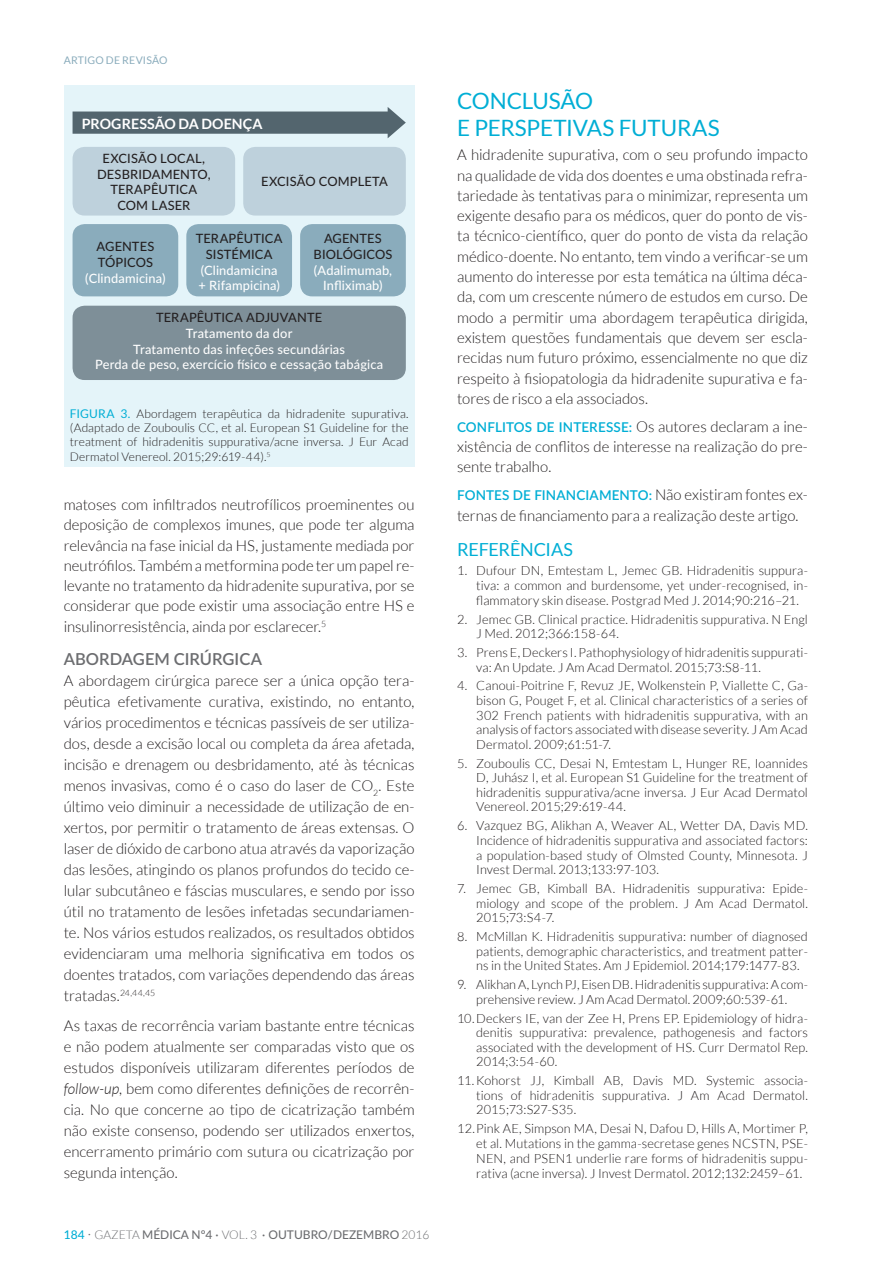
<style>
.page{position:relative;width:893px;height:1263px;background:#fff}
.page>*{position:absolute;margin:0;border:0;box-sizing:border-box;transform-origin:0 0}
.t1{font:22.5px/27px "Lato";letter-spacing:-.01em;color:#00aed5}
.t2{font:18px "Lato";letter-spacing:-.015em;color:#00aed5}
.t3{font:600 16.5px "Lato";color:#6c6d70}
.t4{font:300 15px/21px "Lato";letter-spacing:-.005em;color:#231f20;text-align:justify}
.t5{font:700 14.25px "Lato";letter-spacing:.005em;color:#fff}
.t6{font:600 13.5px "Lato";letter-spacing:.005em;color:#00aed5}
.t7{font:500 12.9px/15.6px "Lato";letter-spacing:.01em;color:#fff;text-align:center}
.t8{font:500 12.9px/15.6px "Lato";letter-spacing:.01em;color:#231f20;text-align:center}
.t9{font:300 12.75px/14.5px "Lato";color:#231f20;text-align:justify}
.t10{font:300 12px/14.4px "Lato";letter-spacing:.005em;color:#231f20;text-align:justify}
.t11{font:500 12px "Lato";color:#6c6d70}
.t12{font:10.5px "Lato";letter-spacing:.015em;color:#8aacbc}
.s1{font-weight:400;color:#00aed5}
.s2{font-style:italic}
.s3{color:#00aed5}
.s4{font-weight:300;font-size:15px}
.s5{font-weight:300}
.s6{font-weight:600;font-size:13.5px;color:#00aed5}
.s7{font-weight:300;font-size:15px;color:#231f20}
</style>
<div class="page">
<div style="left:64px;top:85px;width:351px;height:317px;background:#e4f4f9"></div>
<div style="left:64px;top:402px;width:351px;height:65px;background:#e4f4f9"></div>
<svg style="left:73px;top:107px;width:333px;height:31px"></svg>
<div style="left:73px;top:147px;width:162px;height:69px;background:#bed1dc;border-radius:12px"></div>
<div style="left:73px;top:306px;width:333px;height:74px;background:#7e8f98;border-radius:12px"></div>
<div style="left:73px;top:224px;width:105px;height:72px;background:#8aacbc;border-radius:12px"></div>
<div style="left:243px;top:147px;width:163px;height:69px;background:#bed1dc;border-radius:12px"></div>
<div style="left:186px;top:224px;width:106px;height:72px;background:#8aacbc;border-radius:12px"></div>
<div style="left:300px;top:224px;width:106px;height:72px;background:#8aacbc;border-radius:12px"></div>
<p class="t12" style="left:64px;top:54px;width:105px">ARTIGO DE REVISÃO</p>
<p class="t5" style="left:82px;top:115px;width:182px">PROGRESSÃO DA DOENÇA</p>
<p class="t8" style="left:97px;top:150px;width:115px">EXCISÃO LOCAL,<br>DESBRIDAMENTO,<br>TERAPÊUTICA<br>COM LASER</p>
<p class="t8" style="left:96px;top:238px;width:59px;text-align:left">AGENTES<br>TÓPICOS</p>
<p class="t7" style="left:85px;top:270px;width:82px">(Clindamicina)</p>
<p class="t8" style="left:261px;top:173px;width:128px">EXCISÃO COMPLETA</p>
<p class="t8" style="left:196px;top:230px;width:88px">TERAPÊUTICA<br>SISTÉMICA</p>
<p class="t7" style="left:199px;top:262px;width:83px;text-align:left">(Clindamicina + Rifampicina)</p>
<p class="t8" style="left:314px;top:230px;width:80px">AGENTES<br>BIOLÓGICOS</p>
<p class="t7" style="left:314px;top:262px;width:80px">(Adalimumab,<br>Infliximab)</p>
<p class="t8" style="left:156px;top:309px;width:167px">TERAPÊUTICA ADJUVANTE</p>
<p class="t7" style="left:95px;top:325px;width:290px">Tratamento da dor<br>Tratamento das infeções secundárias<br>Perda de peso, exercício físico e cessação tabágica</p>
<p class="t10" style="left:70px;top:406px;width:340px"><span class="s1">FIGURA 3.</span> Abordagem terapêutica da hidradenite supurativa. (Adaptado de Zouboulis CC, et al. European S1 Guideline for the treatment of hidradenitis suppurativa/acne inversa. J Eur Acad Dermatol Venereol. 2015;29:619-44).<sup>5</sup></p>
<p class="t4" style="left:64px;top:495px;width:352px;line-height:20.2px">matoses com infiltrados neutrofílicos proeminentes ou deposição de complexos imunes, que pode ter alguma relevância na fase inicial da HS, justamente mediada por neutrófilos. Também a metformina pode ter um papel re&shy;levante no tratamento da hidradenite supurativa, por se considerar que pode existir uma associação entre HS e insulinorresistência, ainda por esclarecer.<sup>5</sup></p>
<p class="t3" style="left:64px;top:647px;width:200px">ABORDAGEM CIRÚRGICA</p>
<p class="t4" style="left:64px;top:670px;width:352px">A abordagem cirúrgica parece ser a única opção tera&shy;pêutica efetivamente curativa, existindo, no entanto, vários procedimentos e técnicas passíveis de ser utiliza&shy;dos, desde a excisão local ou completa da área afetada, incisão e drenagem ou desbridamento, até às técnicas menos invasivas, como é o caso do laser de CO<sub>2</sub>. Este último veio diminuir a necessidade de utilização de en&shy;xertos, por permitir o tratamento de áreas extensas. O laser de dióxido de carbono atua através da vaporização das lesões, atingindo os planos profundos do tecido ce&shy;lular subcutâneo e fáscias musculares, e sendo por isso útil no tratamento de lesões infetadas secundariamen&shy;te. Nos vários estudos realizados, os resultados obtidos evidenciaram uma melhoria significativa em todos os doentes tratados, com variações dependendo das áreas tratadas.<sup>24,44,45</sup></p>
<p class="t4" style="left:64px;top:1015px;width:352px">As taxas de recorrência variam bastante entre técnicas e não podem atualmente ser comparadas visto que os estudos disponíveis utilizaram diferentes períodos de <span class="s2">follow-up</span>, bem como diferentes definições de recorrên&shy;cia. No que concerne ao tipo de cicatrização também não existe consenso, podendo ser utilizados enxertos, encerramento primário com sutura ou cicatrização por segunda intenção.</p>
<p class="t11" style="left:64px;top:1226px;width:367px"><span class="s3">184</span> <span class="s4">·</span> <span class="s5">GAZETA</span> MÉDICA Nº4 · <span class="s5">VOL. 3</span> · OUTUBRO/DEZEMBRO <span class="s5">2016</span></p>
<h1 class="t1" style="left:457px;top:87px;width:264px">CONCLUSÃO<br>E PERSPETIVAS FUTURAS</h1>
<p class="t4" style="left:457px;top:145px;width:352px;line-height:20.2px">A hidradenite supurativa, com o seu profundo impacto na qualidade de vida dos doentes e uma obstinada refra&shy;tariedade às tentativas para o minimizar, representa um exigente desafio para os médicos, quer do ponto de vis&shy;ta técnico-científico, quer do ponto de vista da relação médico-doente. No entanto, tem vindo a verificar-se um aumento do interesse por esta temática na última déca&shy;da, com um crescente número de estudos em curso. De modo a permitir uma abordagem terapêutica dirigida, existem questões fundamentais que devem ser escla&shy;recidas num futuro próximo, essencialmente no que diz respeito à fisiopatologia da hidradenite supurativa e fa&shy;tores de risco a ela associados.</p>
<p class="t4" style="left:457px;top:416px;width:352px;line-height:20.2px"><span class="s6">CONFLITOS DE INTERESSE:</span> Os autores declaram a ine&shy;xistência de conflitos de interesse na realização do pre&shy;sente trabalho.</p>
<p class="t6" style="left:457px;top:486px;width:352px">FONTES DE FINANCIAMENTO: <span class="s7">Não existiram fontes ex-</span></p>
<p class="t4" style="left:457px;top:505px;width:343px">ternas de financiamento para a realização deste artigo.</p>
<p class="t2" style="left:457px;top:540px;width:117px">REFERÊNCIAS</p>
<p class="t9" style="left:476px;top:564px;width:333px;text-indent:-19px">1. Dufour DN, Emtestam L, Jemec GB. Hidradenitis suppura&shy;tiva: a common and burdensome, yet under-recognised, in&shy;flammatory skin disease. Postgrad Med J. 2014;90:216–21.</p>
<p class="t9" style="left:476px;top:612px;width:333px;text-indent:-19px">2. Jemec GB. Clinical practice. Hidradenitis suppurativa. N Engl<br>J Med. 2012;366:158-64.</p>
<p class="t9" style="left:476px;top:645px;width:333px;text-indent:-19px">3. Prens E, Deckers I. Pathophysiology of hidradenitis suppurati&shy;va: An Update. J Am Acad Dermatol. 2015;73:S8-11.</p>
<p class="t9" style="left:476px;top:679px;width:333px;text-indent:-19px">4. Canoui-Poitrine F, Revuz JE, Wolkenstein P, Viallette C, Ga&shy;bison G, Pouget F, et al. Clinical characteristics of a series of 302 French patients with hidradenitis suppurativa, with an analysis of factors associated with disease severity. J Am Acad Dermatol. 2009;61:51-7.</p>
<p class="t9" style="left:476px;top:756px;width:333px;text-indent:-19px">5. Zouboulis CC, Desai N, Emtestam L, Hunger RE, Ioannides D, Juhász I, et al. European S1 Guideline for the treatment of hidradenitis suppurativa/acne inversa. J Eur Acad Dermatol Venereol. 2015;29:619-44.</p>
<p class="t9" style="left:476px;top:818px;width:333px;text-indent:-19px">6. Vazquez BG, Alikhan A, Weaver AL, Wetter DA, Davis MD.<br>Incidence of hidradenitis suppurativa and associated factors: a population-based study of Olmsted County, Minnesota. J Invest Dermal. 2013;133:97-103.</p>
<p class="t9" style="left:476px;top:881px;width:333px;text-indent:-19px">7. Jemec GB, Kimball BA. Hidradenitis suppurativa: Epide&shy;miology and scope of the problem. J Am Acad Dermatol.<br>2015;73:S4-7.</p>
<p class="t9" style="left:476px;top:929px;width:333px;text-indent:-19px">8. McMillan K. Hidradenitis suppurativa: number of diagnosed patients, demographic characteristics, and treatment patter&shy;ns in the United States. Am J Epidemiol. 2014;179:1477-83.</p>
<p class="t9" style="left:457px;top:977px;width:352px;text-align:center">9. Alikhan A, Lynch PJ, Eisen DB. Hidradenitis suppurativa: A com&shy;prehensive review. J Am Acad Dermatol. 2009;60:539-61.</p>
<p class="t9" style="left:476px;top:1011px;width:333px;text-indent:-19px">10.Deckers IE, van der Zee H, Prens EP. Epidemiology of hidra&shy;denitis suppurativa: prevalence, pathogenesis and factors associated with the development of HS. Curr Dermatol Rep.<br>2014;3:54-60.</p>
<p class="t9" style="left:476px;top:1073px;width:333px;text-indent:-19px">11.Kohorst JJ, Kimball AB, Davis MD. Systemic associa&shy;tions of hidradenitis suppurativa. J Am Acad Dermatol.<br>2015;73:S27-S35.</p>
<p class="t9" style="left:476px;top:1121px;width:333px;text-indent:-19px">12.Pink AE, Simpson MA, Desai N, Dafou D, Hills A, Mortimer P, et al. Mutations in the gamma-secretase genes NCSTN, PSE-NEN, and PSEN1 underlie rare forms of hidradenitis suppu&shy;rativa (acne inversa). J Invest Dermatol. 2012;132:2459–61.</p>
</div>
